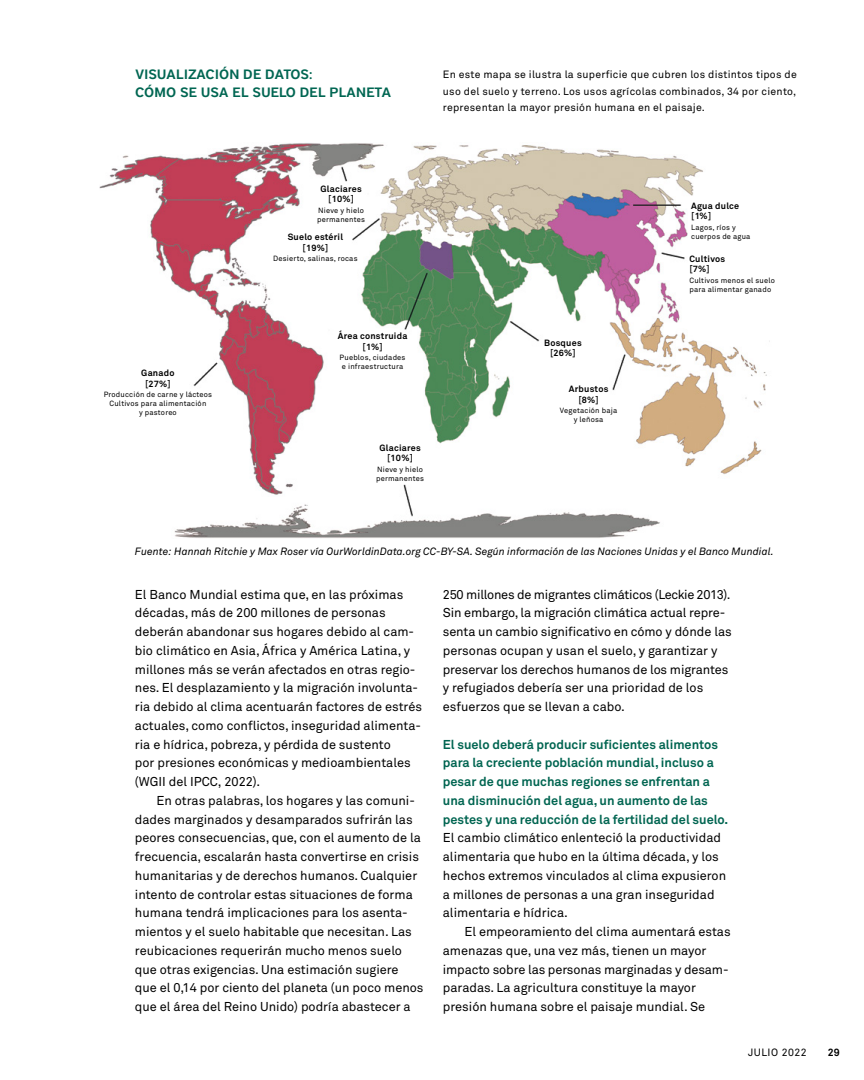
<style>
.page{position:relative;width:864px;height:1080px;background:#fff}
.page>*{position:absolute;margin:0;border:0;box-sizing:border-box;transform-origin:0 0}
.t1{font:600 13.5px/18.8px "District";letter-spacing:.015em;color:#006652}
.t2{font:12.75px/18.8px "Akkurat Pro";color:#000}
.t3{font:700 12.75px/18.8px "Akkurat Pro";color:#006551}
.t4{font:10.5px/16.5px "Akkurat Pro";letter-spacing:.025em;color:#000;text-align:justify}
.t5{font:italic 10.5px "Akkurat Pro";color:#000}
.t6{font:10.5px "Akkurat Pro";letter-spacing:.05em;color:#000}
.t7{font:700 10.5px "Akkurat Pro";color:#000}
.t8{font:700 9px/10.5px "Akkurat Pro";letter-spacing:.025em;color:#000;text-align:center}
.t9{font:7.5px/9px "Akkurat Pro";letter-spacing:.025em;color:#000}
</style>
<div class="page">
<img style="left:99px;top:143px;width:671px;height:395px">
<p class="t1" style="left:135px;top:64px;width:258px">VISUALIZACIÓN DE DATOS:<br>CÓMO SE USA EL SUELO DEL PLANETA</p>
<p class="t4" style="left:443px;top:67px;width:355px">En este mapa se ilustra la superficie que cubren los distintos tipos de uso del suelo y terreno. Los usos agrícolas combinados, 34 por ciento, representan la mayor presión humana en el paisaje.</p>
<p class="t8" style="left:141px;top:368px;width:35px">Ganado [27%]</p>
<p class="t9" style="left:104px;top:390px;width:110px;text-align:center">Producción de carne y lácteos<br>Cultivos para alimentación<br>y pastoreo</p>
<p class="t8" style="left:320px;top:183px;width:43px">Glaciares [10%]</p>
<p class="t9" style="left:317px;top:206px;width:49px">Nieve y hielo permanentes</p>
<p class="t8" style="left:288px;top:232px;width:57px">Suelo estéril [19%]</p>
<p class="t9" style="left:273px;top:254px;width:86px">Desierto, salinas, rocas</p>
<p class="t8" style="left:338px;top:331px;width:71px">Área construida [1%]</p>
<p class="t9" style="left:340px;top:353px;width:67px;text-align:center">Pueblos, ciudades e infraestructura</p>
<p class="t8" style="left:379px;top:443px;width:43px">Glaciares [10%]</p>
<p class="t9" style="left:376px;top:465px;width:49px">Nieve y hielo permanentes</p>
<p class="t8" style="left:544px;top:337px;width:39px">Bosques [26%]</p>
<p class="t8" style="left:569px;top:384px;width:41px">Arbustos [8%]</p>
<p class="t9" style="left:560px;top:406px;width:59px;text-align:center">Vegetación baja y leñosa</p>
<p class="t8" style="left:691px;top:200px;width:50px;text-align:left">Agua dulce [1%]</p>
<p class="t9" style="left:691px;top:223px;width:61px">Lagos, ríos y cuerpos de agua</p>
<p class="t8" style="left:689px;top:254px;width:37px;text-align:left">Cultivos [7%]</p>
<p class="t9" style="left:689px;top:276px;width:87px">Cultivos menos el suelo para alimentar ganado</p>
<p class="t5" style="left:135px;top:545px;width:640px">Fuente: Hannah Ritchie y Max Roser vía OurWorldinData.org CC-BY-SA. Según información de las Naciones Unidas y el Banco Mundial.</p>
<p class="t2" style="left:135px;top:585px;width:289px">El Banco Mundial estima que, en las próximas décadas, más de 200 millones de personas deberán abandonar sus hogares debido al cam&shy;bio climático en Asia, África y América Latina, y millones más se verán afectados en otras regio&shy;nes. El desplazamiento y la migración involunta&shy;ria debido al clima acentuarán factores de estrés actuales, como conflictos, inseguridad alimenta&shy;ria e hídrica, pobreza, y pérdida de sustento<br>por presiones económicas y medioambientales (WGII del IPCC, 2022).</p>
<p class="t2" style="left:135px;top:791px;width:290px;text-indent:22px">En otras palabras, los hogares y las comuni&shy;dades marginados y desamparados sufrirán las peores consecuencias, que, con el aumento de la frecuencia, escalarán hasta convertirse en crisis humanitarias y de derechos humanos. Cualquier intento de controlar estas situaciones de forma humana tendrá implicaciones para los asenta&shy;mientos y el suelo habitable que necesitan. Las reubicaciones requerirán mucho menos suelo que otras exigencias. Una estimación sugiere que el 0,14 por ciento del planeta (un poco menos que el área del Reino Unido) podría abastecer a</p>
<p class="t2" style="left:443px;top:585px;width:291px">250 millones de migrantes climáticos (Leckie 2013).<br>Sin embargo, la migración climática actual repre&shy;senta un cambio significativo en cómo y dónde las personas ocupan y usan el suelo, y garantizar y preservar los derechos humanos de los migrantes y refugiados debería ser una prioridad de los esfuerzos que se llevan a cabo.</p>
<p class="t3" style="left:443px;top:735px;width:287px">El suelo deberá producir suficientes alimentos para la creciente población mundial, incluso a pesar de que muchas regiones se enfrentan a una disminución del agua, un aumento de las pestes y una reducción de la fertilidad del suelo.</p>
<p class="t2" style="left:443px;top:829px;width:285px">El cambio climático enlenteció la productividad alimentaria que hubo en la última década, y los hechos extremos vinculados al clima expusieron a millones de personas a una gran inseguridad alimentaria e hídrica.</p>
<p class="t2" style="left:443px;top:923px;width:289px;text-indent:22px">El empeoramiento del clima aumentará estas amenazas que, una vez más, tienen un mayor impacto sobre las personas marginadas y desam&shy;paradas. La agricultura constituye la mayor presión humana sobre el paisaje mundial. Se</p>
<p class="t6" style="left:748px;top:1047px;width:60px">JULIO 2022</p>
<p class="t7" style="left:828px;top:1046px;width:13px">29</p>
</div>
